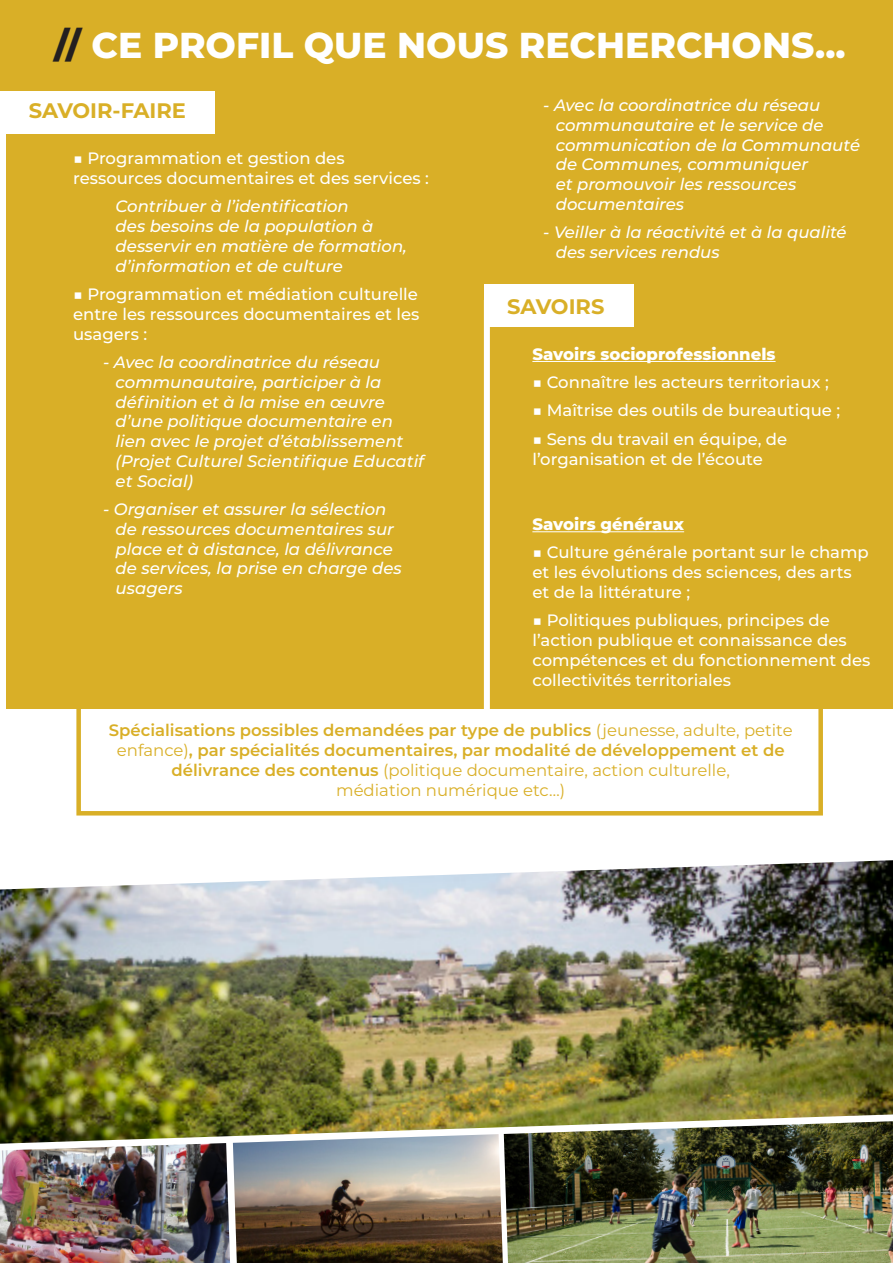
<style>
.page{position:relative;width:893px;height:1263px;background:#fff}
.page>*{position:absolute;margin:0;border:0;box-sizing:border-box;transform-origin:0 0}
.t1{font:800 36px "Montserrat";color:#fff}
.t2{font:700 21px "Montserrat";color:#d9af27}
.t3{font:italic 500 16.5px/19.8px "Montserrat";color:#fff}
.t4{font:500 16.5px/19.8px "Montserrat";color:#fff}
.t5{font:600 16.5px/19.8px "Montserrat";color:#d9af27;text-align:center}
.t6{font:800 16.5px "Montserrat";color:#fff}
.s1{color:#231f20}
.s2{font-weight:400}
</style>
<div class="page">
<div style="left:0;top:0;width:893px;height:708px;background:#d9af27"></div>
<div style="left:76px;top:673px;width:747px;height:142px;border:4px solid #d9af27"></div>
<div style="left:484px;top:300px;width:6px;height:410px;background:#fff"></div>
<div style="left:0;top:113px;width:6px;height:619px;background:#fff"></div>
<hr style="left:532px;top:361px;width:244px;height:1px;background:#fff">
<hr style="left:532px;top:531px;width:152px;height:1px;background:#fff">
<div style="left:0;top:92px;width:215px;height:42px;background:#fff"></div>
<div style="left:484px;top:284px;width:150px;height:42px;background:#fff"></div>
<img style="left:0;top:860px;width:893px;height:284px">
<img style="left:233px;top:1134px;width:270px;height:129px">
<img style="left:0;top:1143px;width:230px;height:120px">
<img style="left:504px;top:1121px;width:389px;height:142px">
<p class="t1" style="left:54px;top:19px;width:793px"><span class="s1">//</span> CE PROFIL QUE NOUS RECHERCHONS...</p>
<p class="t3" style="left:556px;top:95px;width:306px;text-indent:-13px">- Avec la coordinatrice du réseau communautaire et le service de communication de la Communauté de Communes, communiquer<br>et promouvoir les ressources documentaires</p>
<p class="t3" style="left:556px;top:222px;width:292px;text-indent:-13px">- Veiller à la réactivité et à la qualité des services rendus</p>
<p class="t2" style="left:29px;top:96px;width:159px">SAVOIR-FAIRE</p>
<p class="t4" style="left:73px;top:148px;width:357px">■ Programmation et gestion des ressources documentaires et des services :</p>
<p class="t3" style="left:116px;top:196px;width:293px">Contribuer à l’identification<br>des besoins de la population à desservir en matière de formation, d’information et de culture</p>
<p class="t4" style="left:73px;top:284px;width:348px;text-align:justify">■ Programmation et médiation culturelle entre les ressources documentaires et les usagers :</p>
<p class="t3" style="left:116px;top:351px;width:310px;text-indent:-13px">- Avec la coordinatrice du réseau communautaire, participer à la définition et à la mise en œuvre d’une politique documentaire en lien avec le projet d’établissement (Projet Culturel Scientifique Educatif et Social)</p>
<p class="t3" style="left:116px;top:499px;width:288px;text-indent:-13px">- Organiser et assurer la sélection de ressources documentaires sur place et à distance, la délivrance de services, la prise en charge des usagers</p>
<p class="t2" style="left:507px;top:291px;width:99px">SAVOIRS</p>
<p class="t6" style="left:532px;top:342px;width:245px">Savoirs socioprofessionnels</p>
<p class="t4" style="left:532px;top:372px;width:298px">■ Connaître les acteurs territoriaux ;</p>
<p class="t4" style="left:532px;top:400px;width:309px">■ Maîtrise des outils de bureautique ;</p>
<p class="t4" style="left:532px;top:428px;width:256px">■ Sens du travail en équipe, de l’organisation et de l’écoute</p>
<p class="t6" style="left:532px;top:512px;width:153px">Savoirs généraux</p>
<p class="t4" style="left:532px;top:542px;width:338px">■ Culture générale portant sur le champ et les évolutions des sciences, des arts et de la littérature ;</p>
<p class="t4" style="left:532px;top:610px;width:340px">■ Politiques publiques, principes de l’action publique et connaissance des compétences et du fonctionnement des collectivités territoriales</p>
<p class="t5" style="left:109px;top:720px;width:685px">Spécialisations possibles demandées par type de publics <span class="s2">(jeunesse, adulte, petite enfance)</span>, par spécialités documentaires, par modalité de développement et de délivrance des contenus <span class="s2">(politique documentaire, action culturelle,<br>médiation numérique etc…)</span></p>
</div>
